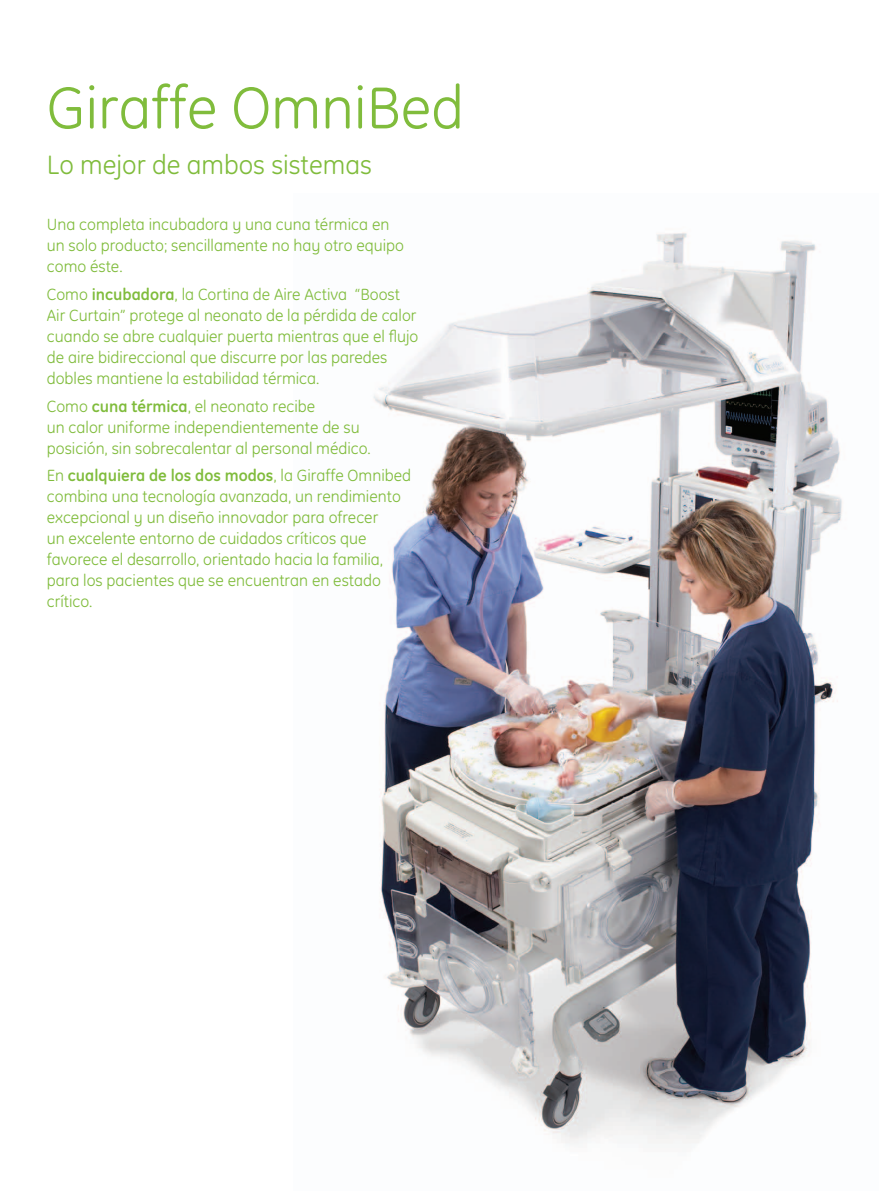
<style>
.page{position:relative;width:893px;height:1191px;background:#fff}
.page>*{position:absolute;margin:0;border:0;box-sizing:border-box;transform-origin:0 0}
.t1{font:60px "GE Inspira";color:#80bc3c}
.t2{font:27px "GE Inspira";color:#80bc3c}
.t3{font:16.5px/21px "GE Inspira";color:#80bc3c}
.s1{font-weight:700}
</style>
<div class="page">
<img style="left:373px;top:232px;width:469px;height:912px">
<h1 class="t1" style="left:47px;top:73px;width:418px">Giraffe OmniBed</h1>
<h2 class="t2" style="left:47px;top:149px;width:327px">Lo mejor de ambos sistemas</h2>
<p class="t3" style="left:47px;top:214px;width:359px">Una completa incubadora y una cuna térmica en un solo producto; sencillamente no hay otro equipo como éste.</p>
<p class="t3" style="left:47px;top:284px;width:373px">Como <span class="s1">incubadora</span>, la Cortina de Aire Activa “Boost Air Curtain” protege al neonato de la pérdida de calor cuando se abre cualquier puerta mientras que el flujo de aire bidireccional que discurre por las paredes dobles mantiene la estabilidad térmica.</p>
<p class="t3" style="left:47px;top:395px;width:325px">Como <span class="s1">cuna térmica</span>, el neonato recibe<br>un calor uniforme independientemente de su posición, sin sobrecalentar al personal médico.</p>
<p class="t3" style="left:47px;top:465px;width:366px">En <span class="s1">cualquiera de los dos modos</span>, la Giraffe Omnibed combina una tecnología avanzada, un rendimiento excepcional y un diseño innovador para ofrecer<br>un excelente entorno de cuidados críticos que favorece el desarrollo, orientado hacia la familia, para los pacientes que se encuentran en estado crítico.</p>
</div>
